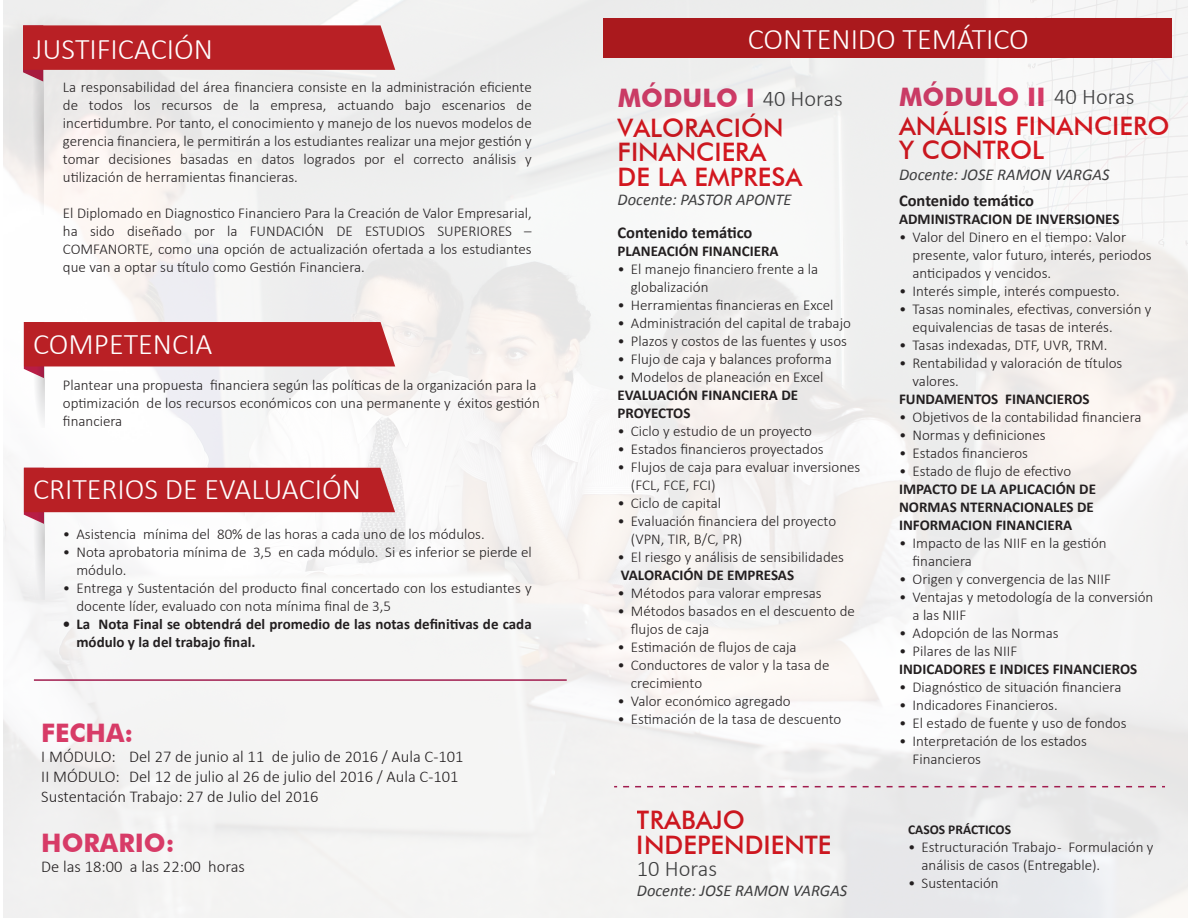
<style>
.page{position:relative;width:1188px;height:918px;background:#fff}
.page>*{position:absolute;margin:0;border:0;box-sizing:border-box;transform-origin:0 0}
.t1{font:300 30px "Calibri";color:#fff}
.t2{font:500 25.5px/24.6px "Futura BT";color:#d7171f}
.t3{font:700 25.5px "Futura BT";color:#d73b67}
.t4{font:300 22.5px "Calibri";color:#3e3e3f}
.t5{font:300 16.5px/19.8px "Calibri";color:#231f20}
.t6{font:italic 16.5px "Calibri";color:#3e3e3f}
.t7{font:700 16.5px "Calibri";color:#231f20}
.t8{font:300 15px/18px "Calibri";color:#231f20}
.t9{font:700 15px/18px "Calibri";color:#231f20}
.t10{font:700 13.5px "Calibri";color:#231f20}
.s1{font-family:"Calibri";font-weight:300;font-size:22.5px;color:#3e3e3f}
</style>
<div class="page">
<img style="left:3px;top:0;width:1185px;height:918px">
<div style="left:604px;top:19px;width:568px;height:39px;background:#aa191d"></div>
<svg style="left:11px;top:321px;width:33px;height:106px"></svg>
<svg style="left:24px;top:322px;width:371px;height:56px;background:#c64d51"></svg>
<svg style="left:11px;top:467px;width:33px;height:133px"></svg>
<svg style="left:24px;top:468px;width:371px;height:56px"></svg>
<svg style="left:10px;top:25px;width:33px;height:190px"></svg>
<svg style="left:23px;top:25px;width:372px;height:57px;background:#c44e52"></svg>
<hr style="left:34px;top:679px;width:533px;height:2px;background:#a11c4e">
<svg style="left:623px;top:786px;width:542px;height:1px"></svg>
<h1 class="t1" style="left:33px;top:30px;width:181px">JUSTIFICACIÓN</h1>
<p class="t8" style="left:63px;top:78px;width:470px;text-align:justify">La responsabilidad del área financiera consiste en la administración eficiente de todos los recursos de la empresa, actuando bajo escenarios de incertidumbre. Por tanto, el conocimiento y manejo de los nuevos modelos de gerencia financiera, le permitirán a los estudiantes realizar una mejor gestión y tomar decisiones basadas en datos logrados por el correcto análisis y utilización de herramientas financieras.</p>
<p class="t8" style="left:63px;top:204px;width:470px;text-align:justify">El Diplomado en Diagnostico Financiero Para la Creación de Valor Empresarial, ha sido diseñado por la FUNDACIÓN DE ESTUDIOS SUPERIORES – COMFANORTE, como una opción de actualización ofertada a los estudiantes que van a optar su título como Gestión Financiera.</p>
<h1 class="t1" style="left:33px;top:325px;width:181px">COMPETENCIA</h1>
<p class="t8" style="left:63px;top:376px;width:478px">Plantear una propuesta financiera según las políticas de la organización para la optimización de los recursos económicos con una permanente y éxitos gestión financiera</p>
<h1 class="t1" style="left:33px;top:471px;width:329px">CRITERIOS DE EVALUACIÓN</h1>
<p class="t8" style="left:63px;top:525px;width:423px">• Asistencia mínima del 80% de las horas a cada uno de los módulos.</p>
<p class="t8" style="left:76px;top:543px;width:457px;text-indent:-14px">• Nota aprobatoria mínima de 3,5 en cada módulo. Si es inferior se pierde el módulo.</p>
<p class="t8" style="left:76px;top:579px;width:457px;text-indent:-14px">• Entrega y Sustentación del producto final concertado con los estudiantes y docente líder, evaluado con nota mínima final de 3,5</p>
<p class="t9" style="left:76px;top:615px;width:457px;text-indent:-14px">• La Nota Final se obtendrá del promedio de las notas definitivas de cada módulo y la del trabajo final.</p>
<h2 class="t3" style="left:41px;top:718px;width:93px">FECHA:</h2>
<p class="t5" style="left:41px;top:747px;width:424px">I MÓDULO: Del 27 de junio al 11 de julio de 2016 / Aula C-101<br>II MÓDULO: Del 12 de julio al 26 de julio del 2016 / Aula C-101<br>Sustentación Trabajo: 27 de Julio del 2016</p>
<h2 class="t3" style="left:41px;top:828px;width:135px">HORARIO:</h2>
<p class="t5" style="left:41px;top:856px;width:205px">De las 18:00 a las 22:00 horas</p>
<h1 class="t1" style="left:748px;top:20px;width:283px">CONTENIDO TEMÁTICO</h1>
<h2 class="t3" style="left:618px;top:83px;width:139px">MÓDULO I</h2>
<h2 class="t3" style="left:899px;top:82px;width:237px">MÓDULO II <span class="s1">40 Horas</span></h2>
<h3 class="t4" style="left:763px;top:84px;width:82px">40 Horas</h3>
<h2 class="t2" style="left:618px;top:115px;width:186px">VALORACIÓN<br>FINANCIERA<br>DE LA EMPRESA</h2>
<h2 class="t2" style="left:899px;top:113px;width:272px">ANÁLISIS FINANCIERO<br>Y CONTROL</h2>
<p class="t7" style="left:899px;top:190px;width:137px">Contenido temático</p>
<p class="t9" style="left:899px;top:210px;width:222px">ADMINISTRACION DE INVERSIONES</p>
<p class="t8" style="left:913px;top:228px;width:241px;text-indent:-14px">• Valor del Dinero en el tiempo: Valor presente, valor futuro, interés, periodos anticipados y vencidos.</p>
<p class="t8" style="left:899px;top:282px;width:222px">• Interés simple, interés compuesto.</p>
<p class="t8" style="left:913px;top:300px;width:241px;text-indent:-14px">• Tasas nominales, efectivas, conversión y equivalencias de tasas de interés.</p>
<p class="t8" style="left:899px;top:336px;width:210px">• Tasas indexadas, DTF, UVR, TRM.</p>
<p class="t8" style="left:913px;top:354px;width:211px;text-indent:-14px">• Rentabilidad y valoración de títulos valores.</p>
<p class="t9" style="left:899px;top:390px;width:192px">FUNDAMENTOS FINANCIEROS</p>
<p class="t8" style="left:899px;top:408px;width:244px">• Objetivos de la contabilidad financiera</p>
<p class="t8" style="left:899px;top:426px;width:148px">• Normas y definiciones</p>
<p class="t8" style="left:899px;top:444px;width:131px">• Estados financieros</p>
<p class="t8" style="left:899px;top:462px;width:174px">• Estado de flujo de efectivo</p>
<p class="t9" style="left:899px;top:480px;width:198px">IMPACTO DE LA APLICACIÓN DE<br>NORMAS NTERNACIONALES DE<br>INFORMACION FINANCIERA</p>
<p class="t8" style="left:913px;top:534px;width:196px;text-indent:-14px">• Impacto de las NIIF en la gestión financiera</p>
<p class="t8" style="left:899px;top:570px;width:213px">• Origen y convergencia de las NIIF</p>
<p class="t8" style="left:913px;top:588px;width:242px;text-indent:-14px">• Ventajas y metodología de la conversión a las NIIF</p>
<p class="t8" style="left:899px;top:624px;width:161px">• Adopción de las Normas</p>
<p class="t8" style="left:899px;top:642px;width:120px">• Pilares de las NIIF</p>
<p class="t9" style="left:899px;top:660px;width:240px">INDICADORES E INDICES FINANCIEROS</p>
<p class="t8" style="left:899px;top:678px;width:224px">• Diagnóstico de situación financiera</p>
<p class="t8" style="left:899px;top:696px;width:160px">• Indicadores Financieros.</p>
<p class="t8" style="left:899px;top:714px;width:229px">• El estado de fuente y uso de fondos</p>
<p class="t8" style="left:913px;top:732px;width:176px;text-indent:-14px">• Interpretación de los estados<br>Financieros</p>
<p class="t6" style="left:899px;top:163px;width:212px">Docente: JOSE RAMON VARGAS</p>
<p class="t6" style="left:618px;top:188px;width:176px">Docente: PASTOR APONTE</p>
<p class="t7" style="left:617px;top:222px;width:137px">Contenido temático</p>
<p class="t9" style="left:617px;top:242px;width:163px">PLANEACIÓN FINANCIERA</p>
<p class="t8" style="left:631px;top:260px;width:189px;text-indent:-14px">• El manejo financiero frente a la globalización</p>
<p class="t8" style="left:617px;top:296px;width:218px">• Herramientas financieras en Excel</p>
<p class="t8" style="left:617px;top:314px;width:235px">• Administración del capital de trabajo</p>
<p class="t8" style="left:617px;top:332px;width:231px">• Plazos y costos de las fuentes y usos</p>
<p class="t8" style="left:617px;top:350px;width:216px">• Flujo de caja y balances proforma</p>
<p class="t8" style="left:617px;top:368px;width:208px">• Modelos de planeación en Excel</p>
<p class="t9" style="left:617px;top:386px;width:182px">EVALUACIÓN FINANCIERA DE<br>PROYECTOS</p>
<p class="t8" style="left:617px;top:422px;width:196px">• Ciclo y estudio de un proyecto</p>
<p class="t8" style="left:617px;top:440px;width:208px">• Estados financieros proyectados</p>
<p class="t8" style="left:631px;top:458px;width:231px;text-indent:-14px">• Flujos de caja para evaluar inversiones (FCL, FCE, FCI)</p>
<p class="t8" style="left:617px;top:494px;width:105px">• Ciclo de capital</p>
<p class="t8" style="left:631px;top:512px;width:207px;text-indent:-14px">• Evaluación financiera del proyecto (VPN, TIR, B/C, PR)</p>
<p class="t8" style="left:617px;top:548px;width:228px">• El riesgo y análisis de sensibilidades</p>
<p class="t9" style="left:621px;top:566px;width:175px">VALORACIÓN DE EMPRESAS</p>
<p class="t8" style="left:617px;top:584px;width:206px">• Métodos para valorar empresas</p>
<p class="t8" style="left:631px;top:602px;width:226px;text-indent:-14px">• Métodos basados en el descuento de flujos de caja</p>
<p class="t8" style="left:617px;top:638px;width:181px">• Estimación de flujos de caja</p>
<p class="t8" style="left:631px;top:656px;width:200px;text-indent:-14px">• Conductores de valor y la tasa de crecimiento</p>
<p class="t8" style="left:617px;top:692px;width:175px">• Valor económico agregado</p>
<p class="t8" style="left:617px;top:710px;width:226px">• Estimación de la tasa de descuento</p>
<h2 class="t2" style="left:637px;top:808px;width:196px">TRABAJO<br>INDEPENDIENTE</h2>
<h3 class="t4" style="left:637px;top:855px;width:82px">10 Horas</h3>
<p class="t6" style="left:637px;top:879px;width:212px">Docente: JOSE RAMON VARGAS</p>
<p class="t10" style="left:908px;top:821px;width:105px">CASOS PRÁCTICOS</p>
<p class="t8" style="left:922px;top:838px;width:233px;text-indent:-14px">• Estructuración Trabajo - Formulación y análisis de casos (Entregable).</p>
<p class="t8" style="left:908px;top:874px;width:92px">• Sustentación</p>
</div>
